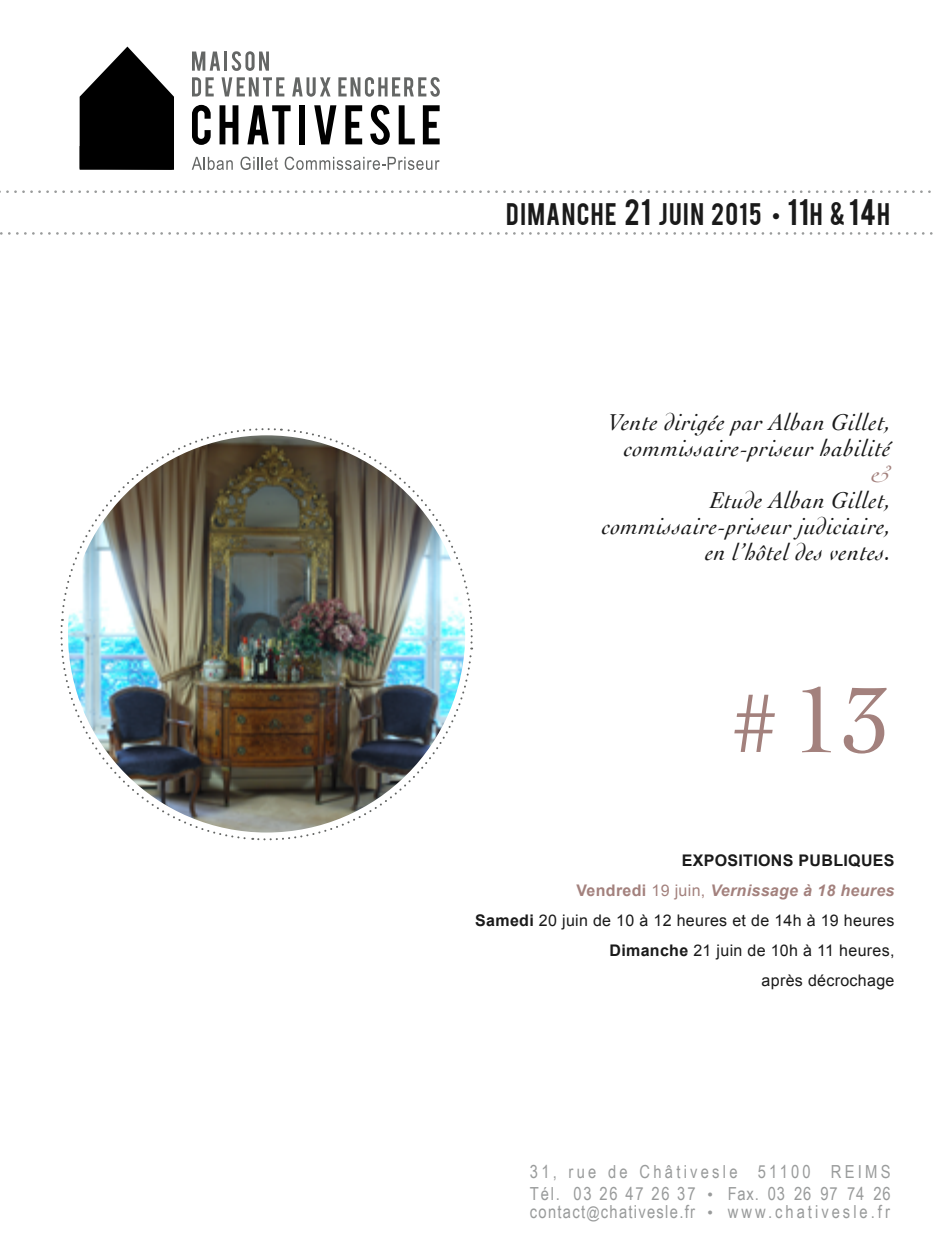
<style>
.page{position:relative;width:936px;height:1248px;background:#fff}
.page>*{position:absolute;margin:0;border:0;box-sizing:border-box;transform-origin:0 0}
.t1{font:98px "Cochin";color:#a3817d}
.t2{font:24.4px "Bebas";letter-spacing:.06em;color:#1a1a1a}
.t3{font:italic 24px "Cochin";letter-spacing:.025em;color:#1a1a1a}
.t4{font:italic 24px "Cochin";color:#a3817d}
.t5{font:18px "Arial Narrow";letter-spacing:.165em;color:#999b9b}
.t6{font:18px "Arial Narrow";letter-spacing:.07em;color:#999b9b}
.t7{font:18px "Arial Narrow";letter-spacing:.1em;color:#999b9b}
.t8{font:18px "Arial Narrow";letter-spacing:.045em;color:#999b9b}
.t9{font:16px "Arial";letter-spacing:.02em;color:#1a1a1a}
.t10{font:italic 700 16px "Arial";letter-spacing:.02em;color:#a3817d}
.t11{font:700 16px "Arial";letter-spacing:.02em;color:#1a1a1a}
.t12{font:italic 16px "Gill Sans";color:#999b9b}
.s1{font-size:29px}
.s2{font-family:"Arial"}
.s3{font-style:italic;font-size:88px}
.s4{font-style:normal}
.s5{font-weight:400;font-style:normal}
.s6{font-weight:700}
.s7{font-size:16px}
</style>
<div class="page">
<svg style="left:192px;top:105px;width:19px;height:40px"></svg>
<svg style="left:219px;top:105px;width:19px;height:39px"></svg>
<svg style="left:247px;top:105px;width:43px;height:39px"></svg>
<div style="left:299px;top:105px;width:6px;height:39px;background:#000"></div>
<svg style="left:314px;top:105px;width:22px;height:39px"></svg>
<svg style="left:345px;top:105px;width:17px;height:39px"></svg>
<svg style="left:370px;top:105px;width:20px;height:40px"></svg>
<svg style="left:398px;top:105px;width:17px;height:39px"></svg>
<svg style="left:423px;top:105px;width:16px;height:39px"></svg>
<svg style="left:192px;top:51px;width:28px;height:20px"></svg>
<hr style="left:224px;top:52px;width:3px;height:19px;background:#646665">
<svg style="left:232px;top:51px;width:37px;height:20px"></svg>
<svg style="left:192px;top:77px;width:22px;height:19px"></svg>
<svg style="left:221px;top:77px;width:63px;height:19px"></svg>
<svg style="left:292px;top:77px;width:38px;height:20px"></svg>
<svg style="left:338px;top:77px;width:102px;height:20px"></svg>
<svg style="left:80px;top:47px;width:94px;height:123px"></svg>
<svg style="left:192px;top:157px;width:41px;height:13px"></svg>
<svg style="left:240px;top:157px;width:38px;height:13px"></svg>
<svg style="left:285px;top:156px;width:154px;height:14px"></svg>
<svg style="left:0;top:232px;width:933px;height:3px"></svg>
<svg style="left:0;top:190px;width:931px;height:3px"></svg>
<svg style="left:60px;top:428px;width:414px;height:413px"></svg>
<img style="left:68px;top:435px;width:397px;height:397px;border-radius:198px">
<p class="t2" style="left:506px;top:196px;width:385px">DIMANCHE <span class="s1">21</span> JUIN 2015 <span class="s2">•</span> <span class="s1">11</span>H &amp; <span class="s1">14</span>H</p>
<p class="t3" style="left:608px;top:408px;width:284px">Vente dirigée par Alban Gillet,</p>
<p class="t3" style="left:624px;top:434px;width:267px">commissaire-priseur habilité</p>
<p class="t4" style="left:869px;top:460px;width:22px">&amp;</p>
<p class="t3" style="left:709px;top:486px;width:182px">Etude Alban Gillet,</p>
<p class="t3" style="left:602px;top:512px;width:290px">commissaire-priseur judiciaire,</p>
<p class="t3" style="left:705px;top:538px;width:186px">en l’hôtel des ventes.</p>
<p class="t1" style="left:733px;top:664px;width:158px"><span class="s3">#</span> 13</p>
<p class="t11" style="left:681px;top:850px;width:214px">EXPOSITIONS PUBLIQUES</p>
<p class="t10" style="left:576px;top:880px;width:319px"><span class="s4">Vendredi</span> <span class="s5">19 juin,</span> Vernissage à 18 heures</p>
<p class="t9" style="left:475px;top:910px;width:420px"><span class="s6">Samedi</span> 20 juin de 10 à 12 heures et de 14h à 19 heures</p>
<p class="t9" style="left:609px;top:940px;width:286px"><span class="s6">Dimanche</span> 21 juin de 10h à 11 heures,</p>
<p class="t9" style="left:761px;top:970px;width:134px">après décrochage</p>
<p class="t5" style="left:530px;top:1158px;width:362px">31, rue de Châtivesle 51100 REIMS</p>
<p class="t7" style="left:530px;top:1180px;width:167px">Tél. 03 26 47 26 37</p>
<p class="t8" style="left:727px;top:1180px;width:164px">Fax. 03 26 97 74 26</p>
<p class="t6" style="left:530px;top:1198px;width:167px">contact<span class="s7">@</span>chativesle.fr</p>
<p class="t12" style="left:707px;top:1202px;width:7px">•</p>
<p class="t5" style="left:727px;top:1198px;width:163px">www.chativesle.fr</p>
<p class="t12" style="left:707px;top:1185px;width:7px">•</p>
</div>
